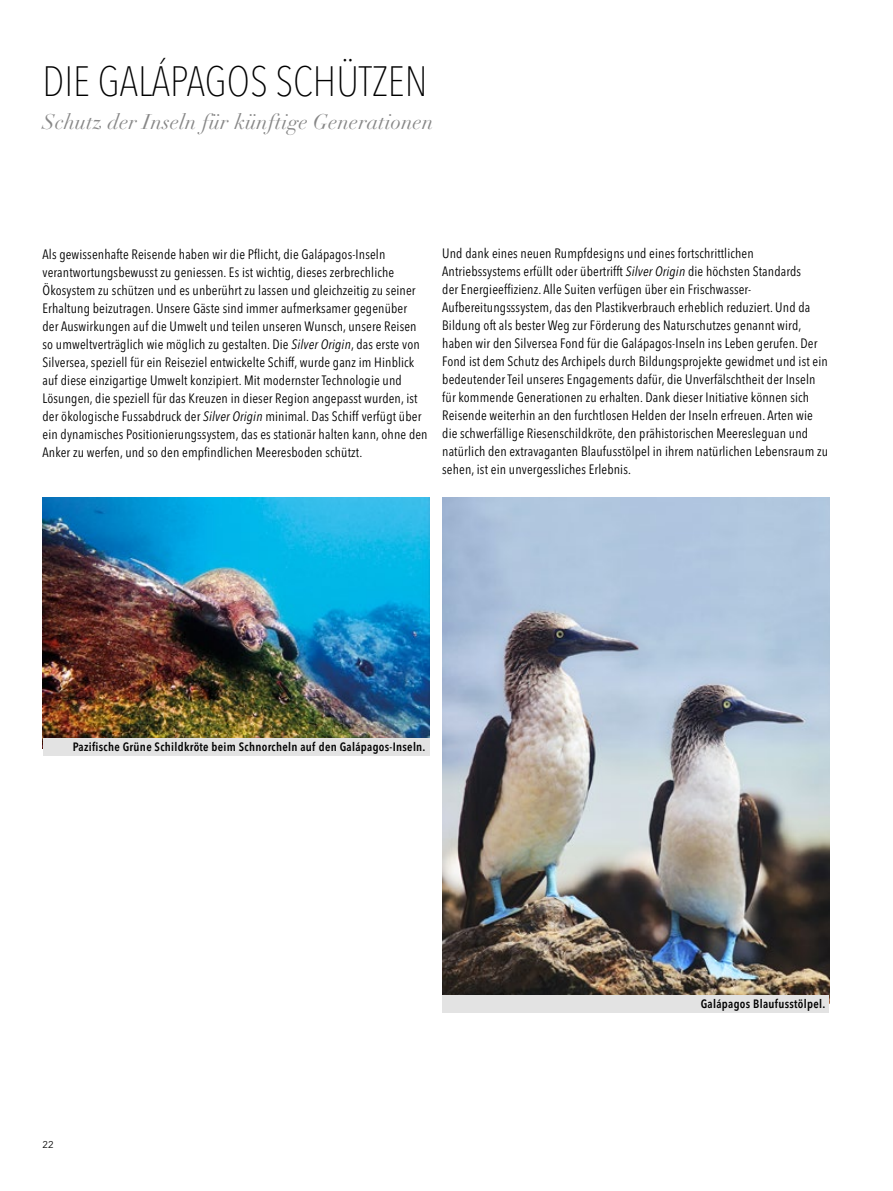
<style>
.page{position:relative;width:893px;height:1191px;background:#fff}
.page>*{position:absolute;margin:0;border:0;box-sizing:border-box;transform-origin:0 0}
.t1{font:100 condensed 42px "Avenir Next LT Pro";color:#000}
.t2{font:italic 21px "Didot LT Pro";letter-spacing:.01em;color:#878787}
.t3{font:condensed 13.5px/18px "Avenir Next LT Pro";letter-spacing:.01em;color:#000}
.t4{font:600 condensed 12px "Avenir Next LT Pro";letter-spacing:.025em;color:#000}
.t5{font:9.75px "Avenir Next LT Pro";color:#000}
.s1{font-style:italic}
</style>
<div class="page">
<img style="left:43px;top:497px;width:386px;height:241px">
<img style="left:442px;top:497px;width:387px;height:498px">
<div style="left:442px;top:995px;width:387px;height:17px;background:#e3e3e3"></div>
<div style="left:43px;top:738px;width:386px;height:17px;background:#e3e3e3"></div>
<h1 class="t1" style="left:43px;top:56px;width:387px">DIE GALÁPAGOS SCHÜTZEN</h1>
<h2 class="t2" style="left:43px;top:108px;width:392px">Schutz der Inseln für künftige Generationen</h2>
<p class="t3" style="left:43px;top:245px;width:387px">Als gewissenhafte Reisende haben wir die Pflicht, die Galápagos-Inseln verantwortungsbewusst zu geniessen. Es ist wichtig, dieses zerbrechliche Ökosystem zu schützen und es unberührt zu lassen und gleichzeitig zu seiner Erhaltung beizutragen. Unsere Gäste sind immer aufmerksamer gegenüber<br>der Auswirkungen auf die Umwelt und teilen unseren Wunsch, unsere Reisen so umweltverträglich wie möglich zu gestalten. Die <span class="s1">Silver Origin</span>, das erste von Silversea, speziell für ein Reiseziel entwickelte Schiff, wurde ganz im Hinblick auf diese einzigartige Umwelt konzipiert. Mit modernster Technologie und Lösungen, die speziell für das Kreuzen in dieser Region angepasst wurden, ist der ökologische Fussabdruck der <span class="s1">Silver Origin</span> minimal. Das Schiff verfügt über ein dynamisches Positionierungssystem, das es stationär halten kann, ohne den Anker zu werfen, und so den empfindlichen Meeresboden schützt.</p>
<p class="t3" style="left:442px;top:244px;width:387px">Und dank eines neuen Rumpfdesigns und eines fortschrittlichen Antriebssystems erfüllt oder übertrifft <span class="s1">Silver Origin</span> die höchsten Standards<br>der Energieeffizienz. Alle Suiten verfügen über ein Frischwasser-Aufbereitungsssystem, das den Plastikverbrauch erheblich reduziert. Und da Bildung oft als bester Weg zur Förderung des Naturschutzes genannt wird, haben wir den Silversea Fond für die Galápagos-Inseln ins Leben gerufen. Der Fond ist dem Schutz des Archipels durch Bildungsprojekte gewidmet und ist ein bedeutender Teil unseres Engagements dafür, die Unverfälschtheit der Inseln für kommende Generationen zu erhalten. Dank dieser Initiative können sich Reisende weiterhin an den furchtlosen Helden der Inseln erfreuen. Arten wie die schwerfällige Riesenschildkröte, den prähistorischen Meeresleguan und natürlich den extravaganten Blaufusstölpel in ihrem natürlichen Lebensraum zu sehen, ist ein unvergessliches Erlebnis.</p>
<p class="t4" style="left:73px;top:739px;width:354px">Pazifische Grüne Schildkröte beim Schnorcheln auf den Galápagos-Inseln.</p>
<p class="t5" style="left:43px;top:1139px;width:13px">22</p>
<p class="t4" style="left:701px;top:997px;width:126px">Galápagos Blaufusstölpel.</p>
</div>
